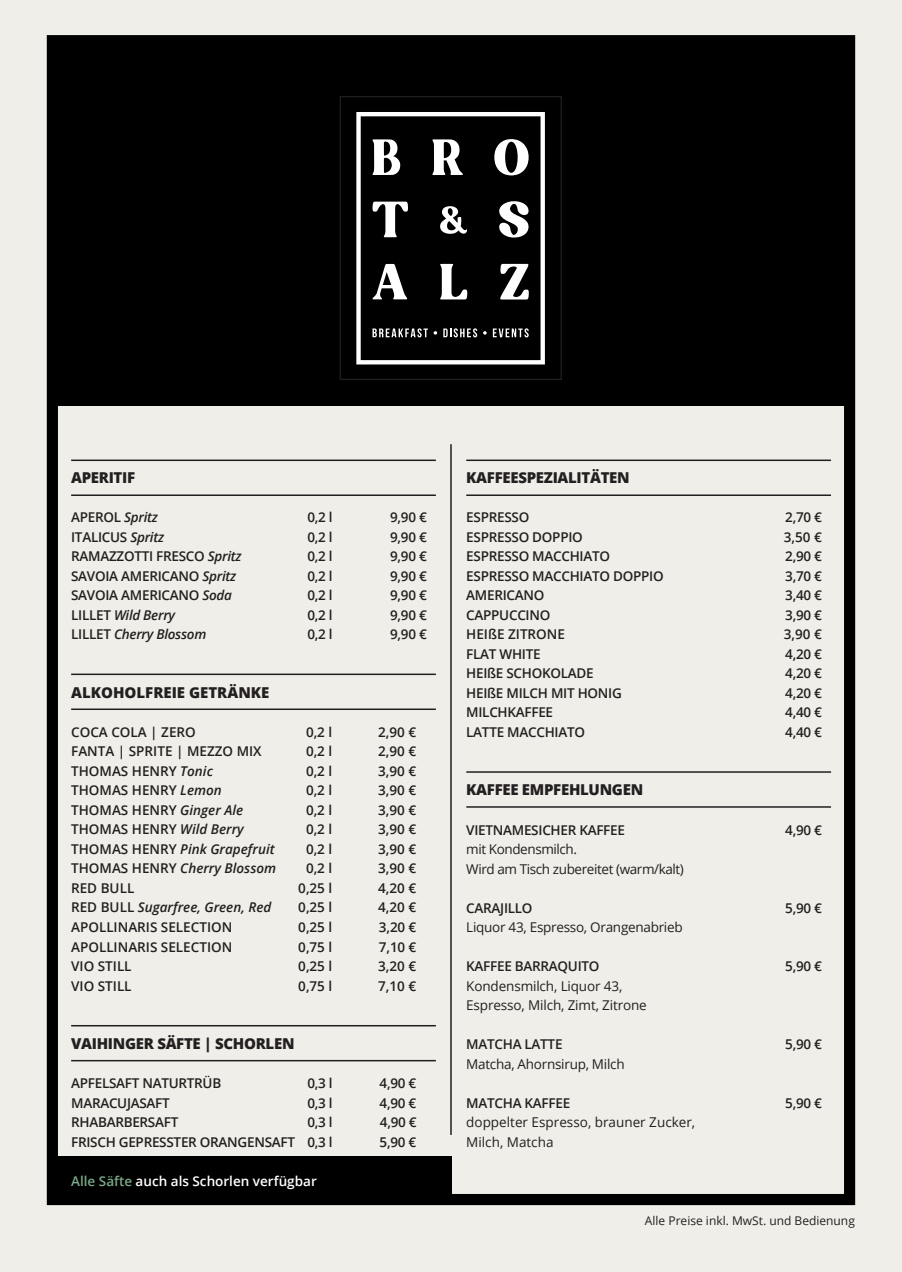
<style>
.page{position:relative;width:902px;height:1272px;background:#fff}
.page>*{position:absolute;margin:0;border:0;box-sizing:border-box;transform-origin:0 0}
.t1{font:800 15px "Open Sans";letter-spacing:-.02em;color:#231f20}
.t2{font:800 15px "Open Sans";color:#231f20}
.t3{font:600 13.5px "Open Sans";letter-spacing:-.02em;color:#231f20}
.t4{font:600 13.5px "Open Sans";color:#231f20}
.t5{font:13.5px/19.5px "Open Sans";letter-spacing:-.02em;color:#231f20}
.t6{font:italic 600 13.5px "Open Sans";color:#231f20}
.t7{font:13.5px/19.5px "Open Sans";color:#231f20}
.t8{font:italic 600 13.5px "Open Sans";letter-spacing:-.02em;color:#231f20}
.t9{font:600 13.5px "Open Sans";color:#fff}
.t10{font:12px "Open Sans";color:#231f20}
.s1{font-style:italic}
.s2{font-style:normal}
.s3{color:#79a987}
</style>
<div class="page">
<div style="left:0;top:0;width:901px;height:1271px;background:#efeee8"></div>
<div style="left:47px;top:35px;width:808px;height:1170px;border:11px solid #000"></div>
<div style="left:52px;top:44px;width:797px;height:361px;background:#000"></div>
<div style="left:339px;top:96px;width:223px;height:284px;border:1px solid #231f20"></div>
<svg style="left:356px;top:112px;width:189px;height:252px"></svg>
<svg style="left:494px;top:139px;width:34px;height:36px"></svg>
<div style="left:57px;top:1156px;width:394px;height:44px;background:#000"></div>
<hr style="left:450px;top:444px;width:1px;height:690px;background:#231f20">
<hr style="left:71px;top:494px;width:365px;height:2px;background:#231f20">
<hr style="left:71px;top:459px;width:365px;height:2px;background:#231f20">
<hr style="left:466px;top:494px;width:364px;height:2px;background:#231f20">
<hr style="left:466px;top:459px;width:364px;height:2px;background:#231f20">
<hr style="left:466px;top:806px;width:365px;height:1px;background:#231f20">
<hr style="left:466px;top:771px;width:365px;height:1px;background:#231f20">
<hr style="left:71px;top:708px;width:365px;height:2px;background:#231f20">
<hr style="left:71px;top:673px;width:365px;height:2px;background:#231f20">
<hr style="left:71px;top:1059px;width:365px;height:2px;background:#231f20">
<hr style="left:71px;top:1024px;width:365px;height:2px;background:#231f20">
<p class="t1" style="left:71px;top:466px;width:66px">APERITIF</p>
<p class="t3" style="left:71px;top:508px;width:88px">APEROL <span class="s1">Spritz</span></p>
<p class="t3" style="left:307px;top:508px;width:27px">0,2 l</p>
<p class="t3" style="left:390px;top:508px;width:38px">9,90 €</p>
<p class="t3" style="left:71px;top:527px;width:94px">ITALICUS <span class="s1">Spritz</span></p>
<p class="t3" style="left:307px;top:527px;width:27px">0,2 l</p>
<p class="t3" style="left:390px;top:527px;width:38px">9,90 €</p>
<p class="t3" style="left:71px;top:547px;width:172px">RAMAZZOTTI FRESCO <span class="s1">Spritz</span></p>
<p class="t3" style="left:307px;top:547px;width:27px">0,2 l</p>
<p class="t3" style="left:390px;top:547px;width:38px">9,90 €</p>
<p class="t3" style="left:71px;top:566px;width:166px">SAVOIA AMERICANO <span class="s1">Spritz</span></p>
<p class="t3" style="left:307px;top:566px;width:27px">0,2 l</p>
<p class="t3" style="left:390px;top:566px;width:38px">9,90 €</p>
<p class="t3" style="left:71px;top:586px;width:162px">SAVOIA AMERICANO <span class="s1">Soda</span></p>
<p class="t3" style="left:307px;top:586px;width:27px">0,2 l</p>
<p class="t3" style="left:390px;top:586px;width:38px">9,90 €</p>
<p class="t8" style="left:71px;top:605px;width:105px"><span class="s2">LILLET</span> Wild Berry</p>
<p class="t3" style="left:307px;top:605px;width:27px">0,2 l</p>
<p class="t3" style="left:390px;top:605px;width:38px">9,90 €</p>
<p class="t8" style="left:71px;top:625px;width:137px"><span class="s2">LILLET</span> Cherry Blossom</p>
<p class="t3" style="left:307px;top:625px;width:27px">0,2 l</p>
<p class="t3" style="left:390px;top:625px;width:38px">9,90 €</p>
<p class="t2" style="left:71px;top:681px;width:200px">ALKOHOLFREIE GETRÄNKE</p>
<p class="t4" style="left:71px;top:722px;width:126px">COCA COLA | ZERO</p>
<p class="t3" style="left:306px;top:722px;width:28px">0,2 l</p>
<p class="t3" style="left:378px;top:722px;width:40px">2,90 €</p>
<p class="t4" style="left:71px;top:742px;width:192px">FANTA | SPRITE | MEZZO MIX</p>
<p class="t3" style="left:306px;top:742px;width:28px">0,2 l</p>
<p class="t3" style="left:378px;top:742px;width:40px">2,90 €</p>
<p class="t4" style="left:71px;top:761px;width:143px">THOMAS HENRY <span class="s1">Tonic</span></p>
<p class="t3" style="left:306px;top:761px;width:28px">0,2 l</p>
<p class="t3" style="left:378px;top:761px;width:40px">3,90 €</p>
<p class="t4" style="left:71px;top:781px;width:152px">THOMAS HENRY <span class="s1">Lemon</span></p>
<p class="t3" style="left:306px;top:781px;width:28px">0,2 l</p>
<p class="t3" style="left:378px;top:781px;width:40px">3,90 €</p>
<p class="t4" style="left:71px;top:800px;width:173px">THOMAS HENRY <span class="s1">Ginger Ale</span></p>
<p class="t3" style="left:306px;top:800px;width:28px">0,2 l</p>
<p class="t3" style="left:378px;top:800px;width:40px">3,90 €</p>
<p class="t4" style="left:71px;top:820px;width:174px">THOMAS HENRY <span class="s1">Wild Berry</span></p>
<p class="t3" style="left:306px;top:820px;width:28px">0,2 l</p>
<p class="t3" style="left:378px;top:820px;width:40px">3,90 €</p>
<p class="t6" style="left:71px;top:839px;width:205px"><span class="s2">THOMAS HENRY</span> Pink Grapefruit</p>
<p class="t3" style="left:306px;top:839px;width:28px">0,2 l</p>
<p class="t3" style="left:378px;top:839px;width:40px">3,90 €</p>
<p class="t6" style="left:71px;top:859px;width:206px"><span class="s2">THOMAS HENRY</span> Cherry Blossom</p>
<p class="t3" style="left:306px;top:859px;width:28px">0,2 l</p>
<p class="t3" style="left:378px;top:859px;width:40px">3,90 €</p>
<p class="t3" style="left:71px;top:878px;width:65px">RED BULL</p>
<p class="t3" style="left:298px;top:878px;width:36px">0,25 l</p>
<p class="t3" style="left:378px;top:878px;width:40px">4,20 €</p>
<p class="t6" style="left:71px;top:898px;width:202px"><span class="s2">RED BULL</span> Sugarfree, Green, Red</p>
<p class="t3" style="left:298px;top:898px;width:36px">0,25 l</p>
<p class="t3" style="left:378px;top:898px;width:40px">4,20 €</p>
<p class="t4" style="left:71px;top:917px;width:163px">APOLLINARIS SELECTION</p>
<p class="t3" style="left:298px;top:917px;width:36px">0,25 l</p>
<p class="t3" style="left:379px;top:917px;width:39px">3,20 €</p>
<p class="t4" style="left:71px;top:937px;width:163px">APOLLINARIS SELECTION</p>
<p class="t3" style="left:298px;top:937px;width:36px">0,75 l</p>
<p class="t3" style="left:379px;top:937px;width:39px">7,10 €</p>
<p class="t4" style="left:71px;top:956px;width:62px">VIO STILL</p>
<p class="t3" style="left:298px;top:956px;width:36px">0,25 l</p>
<p class="t3" style="left:378px;top:956px;width:40px">3,20 €</p>
<p class="t4" style="left:71px;top:976px;width:62px">VIO STILL</p>
<p class="t3" style="left:298px;top:976px;width:36px">0,75 l</p>
<p class="t3" style="left:378px;top:976px;width:40px">7,10 €</p>
<p class="t1" style="left:71px;top:1032px;width:225px">VAIHINGER SÄFTE | SCHORLEN</p>
<p class="t3" style="left:71px;top:1073px;width:152px">APFELSAFT NATURTRÜB</p>
<p class="t3" style="left:307px;top:1073px;width:27px">0,3 l</p>
<p class="t3" style="left:379px;top:1073px;width:38px">4,90 €</p>
<p class="t3" style="left:71px;top:1093px;width:100px">MARACUJASAFT</p>
<p class="t3" style="left:307px;top:1093px;width:27px">0,3 l</p>
<p class="t3" style="left:379px;top:1093px;width:38px">4,90 €</p>
<p class="t3" style="left:71px;top:1112px;width:109px">RHABARBERSAFT</p>
<p class="t3" style="left:307px;top:1112px;width:27px">0,3 l</p>
<p class="t3" style="left:380px;top:1112px;width:38px">4,90 €</p>
<p class="t3" style="left:71px;top:1132px;width:263px">FRISCH GEPRESSTER ORANGENSAFT 0,3 l</p>
<p class="t3" style="left:379px;top:1132px;width:38px">5,90 €</p>
<p class="t9" style="left:71px;top:1171px;width:247px"><span class="s3">Alle Säfte</span> auch als Schorlen verfügbar</p>
<p class="t1" style="left:466px;top:466px;width:165px">KAFFEESPEZIALITÄTEN</p>
<p class="t3" style="left:466px;top:508px;width:65px">ESPRESSO</p>
<p class="t3" style="left:785px;top:508px;width:38px">2,70 €</p>
<p class="t3" style="left:466px;top:527px;width:118px">ESPRESSO DOPPIO</p>
<p class="t3" style="left:783px;top:527px;width:40px">3,50 €</p>
<p class="t3" style="left:466px;top:547px;width:145px">ESPRESSO MACCHIATO</p>
<p class="t3" style="left:785px;top:547px;width:38px">2,90 €</p>
<p class="t3" style="left:466px;top:566px;width:199px">ESPRESSO MACCHIATO DOPPIO</p>
<p class="t3" style="left:785px;top:566px;width:38px">3,70 €</p>
<p class="t3" style="left:466px;top:586px;width:80px">AMERICANO</p>
<p class="t3" style="left:785px;top:586px;width:38px">3,40 €</p>
<p class="t3" style="left:466px;top:605px;width:86px">CAPPUCCINO</p>
<p class="t3" style="left:785px;top:605px;width:38px">3,90 €</p>
<p class="t4" style="left:466px;top:625px;width:100px">HEIßE ZITRONE</p>
<p class="t3" style="left:783px;top:625px;width:40px">3,90 €</p>
<p class="t3" style="left:466px;top:644px;width:76px">FLAT WHITE</p>
<p class="t3" style="left:785px;top:644px;width:38px">4,20 €</p>
<p class="t3" style="left:466px;top:664px;width:129px">HEIßE SCHOKOLADE</p>
<p class="t3" style="left:785px;top:664px;width:38px">4,20 €</p>
<p class="t3" style="left:466px;top:683px;width:157px">HEIßE MILCH MIT HONIG</p>
<p class="t3" style="left:785px;top:683px;width:38px">4,20 €</p>
<p class="t3" style="left:466px;top:703px;width:88px">MILCHKAFFEE</p>
<p class="t3" style="left:785px;top:703px;width:38px">4,40 €</p>
<p class="t3" style="left:466px;top:722px;width:120px">LATTE MACCHIATO</p>
<p class="t3" style="left:785px;top:722px;width:38px">4,40 €</p>
<p class="t1" style="left:466px;top:778px;width:178px">KAFFEE EMPFEHLUNGEN</p>
<p class="t3" style="left:466px;top:820px;width:160px">VIETNAMESICHER KAFFEE</p>
<p class="t3" style="left:785px;top:820px;width:38px">4,90 €</p>
<p class="t5" style="left:466px;top:839px;width:219px">mit Kondensmilch.<br>Wird am Tisch zubereitet (warm/kalt)</p>
<p class="t3" style="left:466px;top:898px;width:68px">CARAJILLO</p>
<p class="t3" style="left:785px;top:898px;width:38px">5,90 €</p>
<p class="t5" style="left:466px;top:917px;width:218px">Liquor 43, Espresso, Orangenabrieb</p>
<p class="t3" style="left:466px;top:956px;width:135px">KAFFEE BARRAQUITO</p>
<p class="t3" style="left:785px;top:956px;width:38px">5,90 €</p>
<p class="t5" style="left:466px;top:975px;width:182px">Kondensmilch, Liquor 43,<br>Espresso, Milch, Zimt, Zitrone</p>
<p class="t3" style="left:466px;top:1034px;width:98px">MATCHA LATTE</p>
<p class="t3" style="left:785px;top:1034px;width:38px">5,90 €</p>
<p class="t5" style="left:466px;top:1053px;width:160px">Matcha, Ahornsirup, Milch</p>
<p class="t3" style="left:466px;top:1093px;width:105px">MATCHA KAFFEE</p>
<p class="t3" style="left:785px;top:1093px;width:38px">5,90 €</p>
<p class="t7" style="left:466px;top:1112px;width:230px">doppelter Espresso, brauner Zucker,<br>Milch, Matcha</p>
<p class="t10" style="left:645px;top:1211px;width:211px">Alle Preise inkl. MwSt. und Bedienung</p>
</div>
